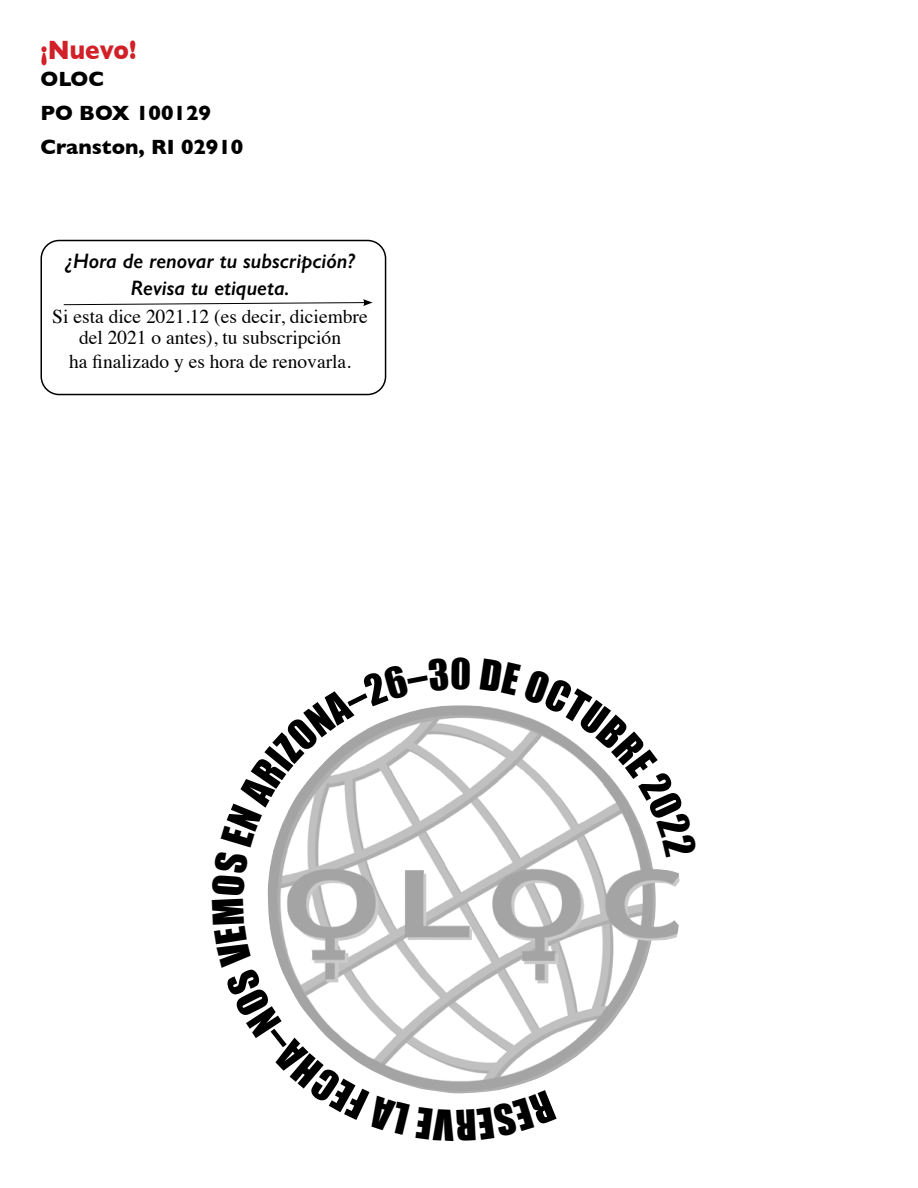
<style>
.page{position:relative;width:918px;height:1188px;background:#fff}
.page>*{position:absolute;margin:0;border:0;box-sizing:border-box;transform-origin:0 0}
.t1{font:700 27px "Gill Sans";color:#d12027;scale:.9 1}
.t2{font:italic 600 21px/27px "Gill Sans";color:#000;text-align:center}
.t3{font:700 21px/33.8px "Gill Sans";color:#000}
.t4{font:19.5px/21px "Times";color:#000;text-align:center}
</style>
<div class="page">
<svg style="left:63px;top:299px;width:310px;height:7px"></svg>
<div style="left:40px;top:240px;width:346px;height:155px;border:2px solid #000;border-radius:18px"></div>
<svg style="left:267px;top:705px;width:413px;height:389px"></svg>
<h1 class="t1" style="left:40px;top:34px;width:108px">¡Nuevo!</h1>
<p class="t3" style="left:40px;top:62px;width:204px">OLOC<br>PO BOX 100129<br>Cranston, RI 02910</p>
<p class="t2" style="left:65px;top:247px;width:291px">¿Hora de renovar tu subscripción?<br>Revisa tu etiqueta.</p>
<p class="t4" style="left:52px;top:304px;width:317px">Si esta dice 2021.12 (es decir, diciembre del 2021 o antes), tu subscripción</p>
<p class="t4" style="left:69px;top:349px;width:284px">ha finalizado y es hora de renovarla.</p>
</div>
